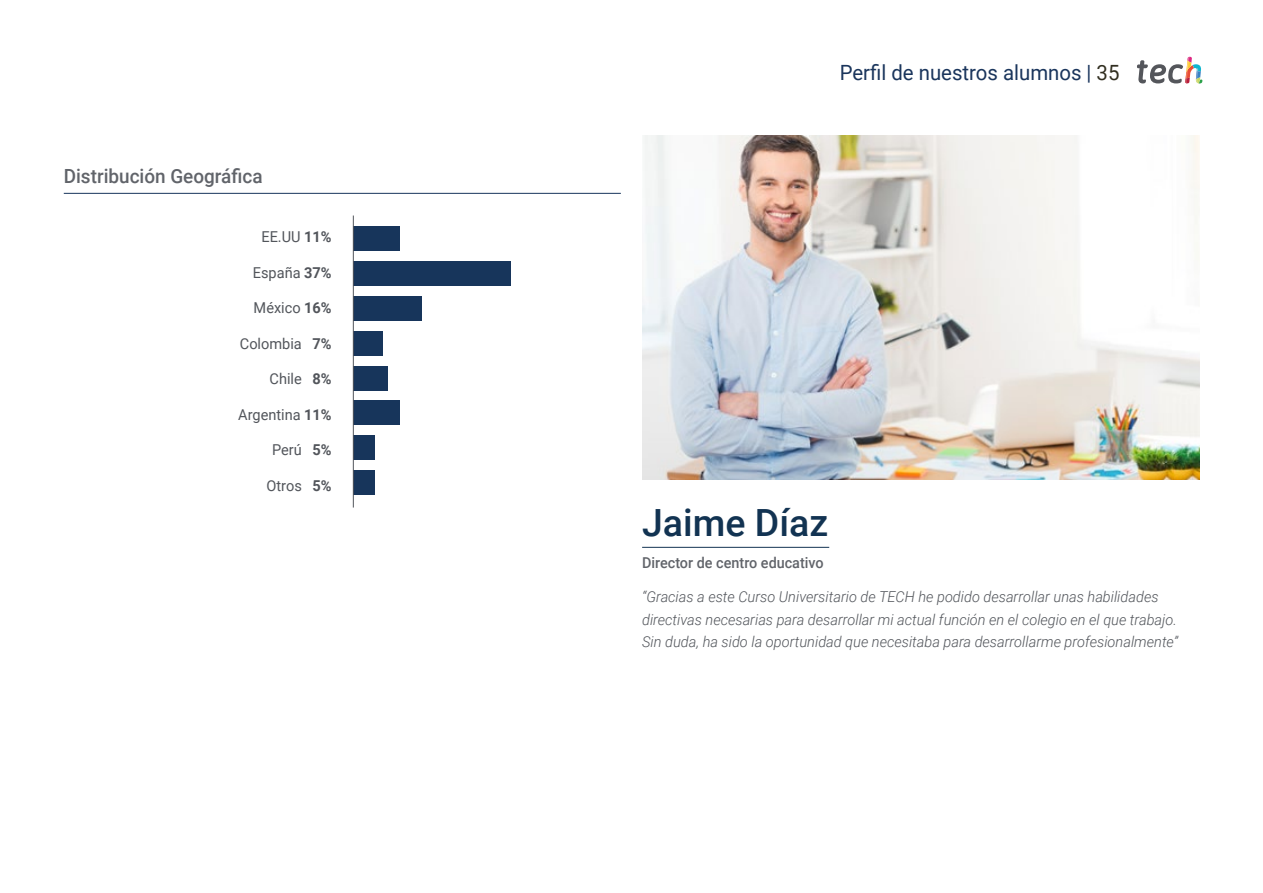
<style>
.page{position:relative;width:1263px;height:893px;background:#fff}
.page>*{position:absolute;margin:0;border:0;box-sizing:border-box;transform-origin:0 0}
.t1{font:500 37.5px "Roboto";color:#123352}
.t2{font:21px "Roboto";color:#1a355c}
.t3{font:500 19.5px "Roboto";color:#61646a}
.t4{font:italic 300 15px/22.5px "Roboto";color:#52555b}
.t5{font:15px "Roboto";color:#52555b}
.t6{font:500 15px "Roboto";color:#61646a;scale:.96 1}
.s1{font-weight:700}
.s2{color:#312e20}
</style>
<div class="page">
<svg style="left:1137px;top:57px;width:65px;height:27px"></svg>
<hr style="left:642px;top:547px;width:187px;height:1px;background:#123352">
<img style="left:642px;top:136px;width:557px;height:343px">
<hr style="left:64px;top:193px;width:557px;height:1px;background:#17355b">
<div style="left:353px;top:227px;width:47px;height:24px;background:#17355b"></div>
<div style="left:353px;top:401px;width:47px;height:24px;background:#17355b"></div>
<div style="left:353px;top:261px;width:158px;height:25px;background:#17355b"></div>
<div style="left:353px;top:435px;width:22px;height:25px;background:#17355b"></div>
<div style="left:353px;top:296px;width:68px;height:25px;background:#17355b"></div>
<div style="left:353px;top:470px;width:22px;height:25px;background:#17355b"></div>
<div style="left:353px;top:331px;width:30px;height:25px;background:#17355b"></div>
<div style="left:353px;top:366px;width:34px;height:24px;background:#17355b"></div>
<hr style="left:353px;top:216px;width:1px;height:291px;background:#52555b">
<h3 class="t3" style="left:64px;top:162px;width:200px">Distribución Geográfica</h3>
<p class="t5" style="left:261px;top:226px;width:72px">EE.UU <span class="s1">11%</span></p>
<p class="t5" style="left:253px;top:262px;width:80px">España <span class="s1">37%</span></p>
<p class="t5" style="left:254px;top:297px;width:80px">México <span class="s1">16%</span></p>
<p class="t5" style="left:240px;top:333px;width:93px">Colombia <span class="s1">7%</span></p>
<p class="t5" style="left:270px;top:368px;width:64px">Chile <span class="s1">8%</span></p>
<p class="t5" style="left:238px;top:404px;width:95px">Argentina <span class="s1">11%</span></p>
<p class="t5" style="left:272px;top:439px;width:61px">Perú <span class="s1">5%</span></p>
<p class="t5" style="left:266px;top:475px;width:67px">Otros <span class="s1">5%</span></p>
<h2 class="t2" style="left:840px;top:57px;width:281px">Perfil de nuestros alumnos | <span class="s2">35</span></h2>
<h1 class="t1" style="left:642px;top:496px;width:188px">Jaime Díaz</h1>
<p class="t6" style="left:642px;top:552px;width:191px">Director de centro educativo</p>
<p class="t4" style="left:642px;top:585px;width:537px">“Gracias a este Curso Universitario de TECH he podido desarrollar unas habilidades directivas necesarias para desarrollar mi actual función en el colegio en el que trabajo.<br>Sin duda, ha sido la oportunidad que necesitaba para desarrollarme profesionalmente”</p>
</div>
